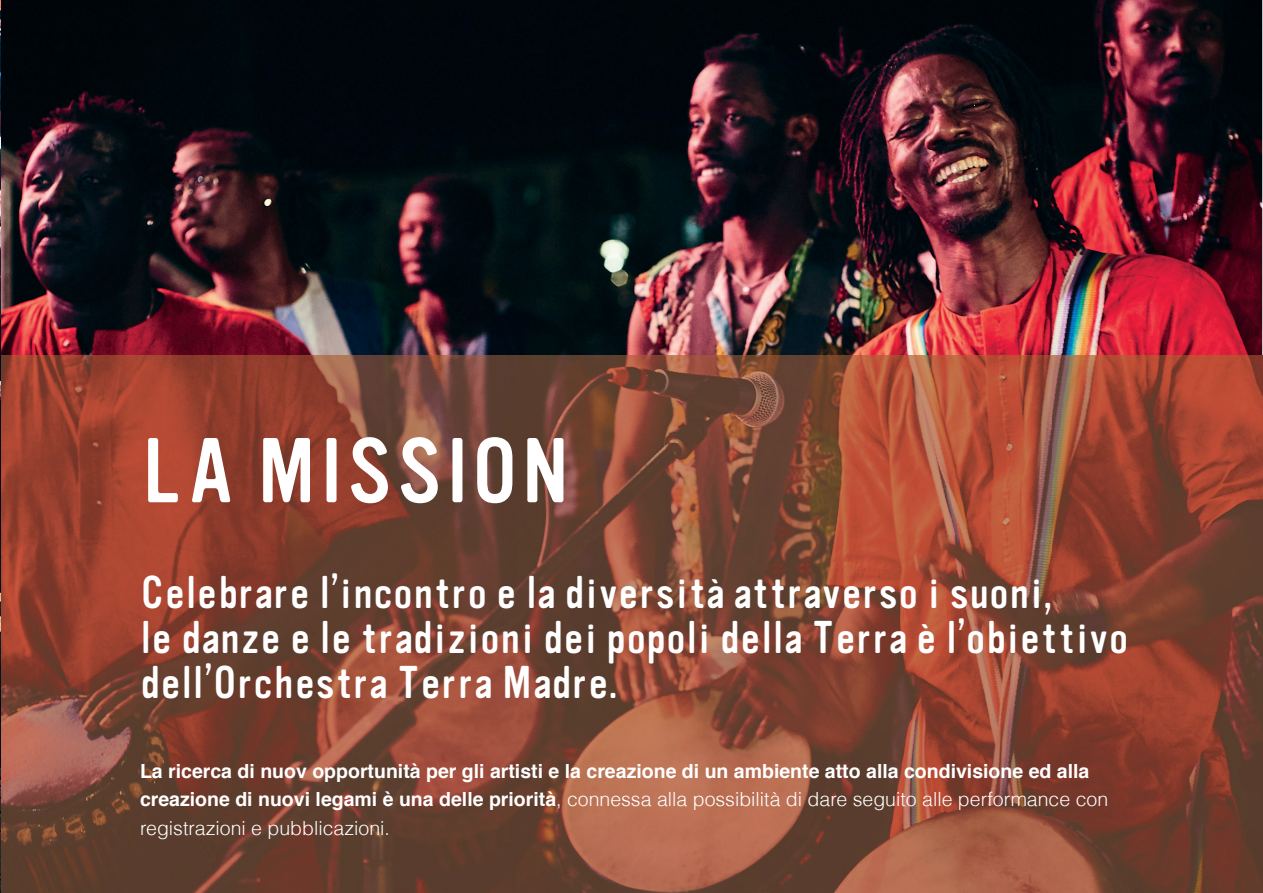
<style>
.page{position:relative;width:1263px;height:893px;background:#fff}
.page>*{position:absolute;margin:0;border:0;box-sizing:border-box;transform-origin:0 0}
.t1{font:90px "Vinyl";color:#fff}
.t2{font:45px/45px "Vinyl";color:#fff}
.t3{font:700 19.5px/28.5px "Helvetica";color:#fff}
.s1{font-weight:300}
</style>
<div class="page">
<img style="left:0;top:0;width:1262px;height:356px">
<img style="left:0;top:356px;width:1262px;height:537px">
<h1 class="t1" style="left:141px;top:422px;width:433px">LA MISSION</h1>
<h2 class="t2" style="left:140px;top:571px;width:990px">Celebrare l’incontro e la diversità attraverso i suoni,<br>le danze e le tradizioni dei popoli della Terra è l’obiettivo dell’Orchestra Terra Madre.</h2>
<p class="t3" style="left:140px;top:757px;width:970px">La ricerca di nuov opportunità per gli artisti e la creazione di un ambiente atto alla condivisione ed alla creazione di nuovi legami è una delle priorità<span class="s1">, connessa alla possibilità di dare seguito alle performance con registrazioni e pubblicazioni.</span></p>
</div>
